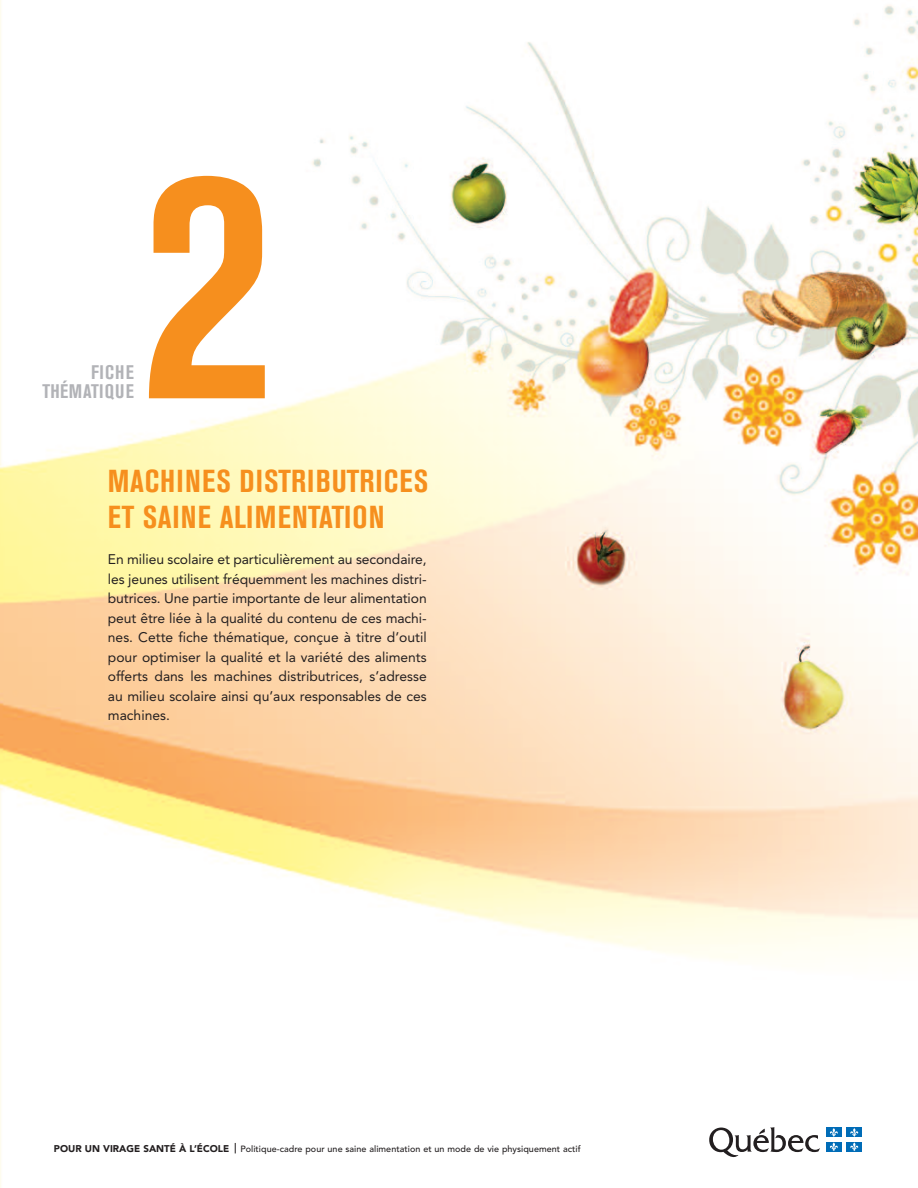
<style>
.page{position:relative;width:918px;height:1188px;background:#fff}
.page>*{position:absolute;margin:0;border:0;box-sizing:border-box;transform-origin:0 0}
.t1{font:700 condensed 330px "Akzidenz Grotesk BE";color:#f68f1e}
.t2{font:700 condensed 31.5px/36px "Akzidenz Grotesk BE";letter-spacing:.035em;color:#f68f1e}
.t3{font:700 condensed 19.5px "Akzidenz Grotesk BE";letter-spacing:.02em;color:#b2b3b7}
.t4{font:700 condensed 19.5px "Akzidenz Grotesk BE";letter-spacing:.04em;color:#b2b3b7}
.t5{font:13.8px/19.5px "Avenir";color:#231f20;text-align:justify}
.t6{font:500 9px "Avenir";letter-spacing:.005em;color:#231f20}
.s1{font-weight:900;font-size:9.75px}
</style>
<div class="page">
<img style="left:0;top:0;width:918px;height:1188px">
<svg style="left:709px;top:1127px;width:111px;height:30px"></svg>
<div style="left:826px;top:1128px;width:16px;height:9px;background:#006cb7"></div>
<div style="left:846px;top:1128px;width:16px;height:9px;background:#006cb7"></div>
<div style="left:826px;top:1142px;width:16px;height:10px;background:#006cb7"></div>
<svg style="left:830px;top:1128px;width:8px;height:23px"></svg>
<div style="left:846px;top:1142px;width:16px;height:10px;background:#006cb7"></div>
<svg style="left:850px;top:1128px;width:8px;height:23px"></svg>
<h3 class="t4" style="left:91px;top:365px;width:44px">FICHE</h3>
<h3 class="t3" style="left:42px;top:385px;width:93px">THÉMATIQUE</h3>
<h1 class="t1" style="left:142px;top:165px;width:132px">2</h1>
<h2 class="t2" style="left:108px;top:465px;width:322px">MACHINES DISTRIBUTRICES<br>ET SAINE ALIMENTATION</h2>
<p class="t5" style="left:108px;top:551px;width:320px">En milieu scolaire et particulièrement au secondaire, les jeunes utilisent fréquemment les machines distri&shy;butrices. Une partie importante de leur alimentation peut être liée à la qualité du contenu de ces machi&shy;nes. Cette fiche thématique, conçue à titre d’outil pour optimiser la qualité et la variété des aliments offerts dans les machines distributrices, s’adresse au milieu scolaire ainsi qu’aux responsables de ces machines.</p>
<p class="t6" style="left:54px;top:1145px;width:528px"><span class="s1">POUR UN VIRAGE SANTÉ À L’ÉCOLE</span> Politique-cadre pour une saine alimentation et un mode de vie physiquement actif</p>
</div>
